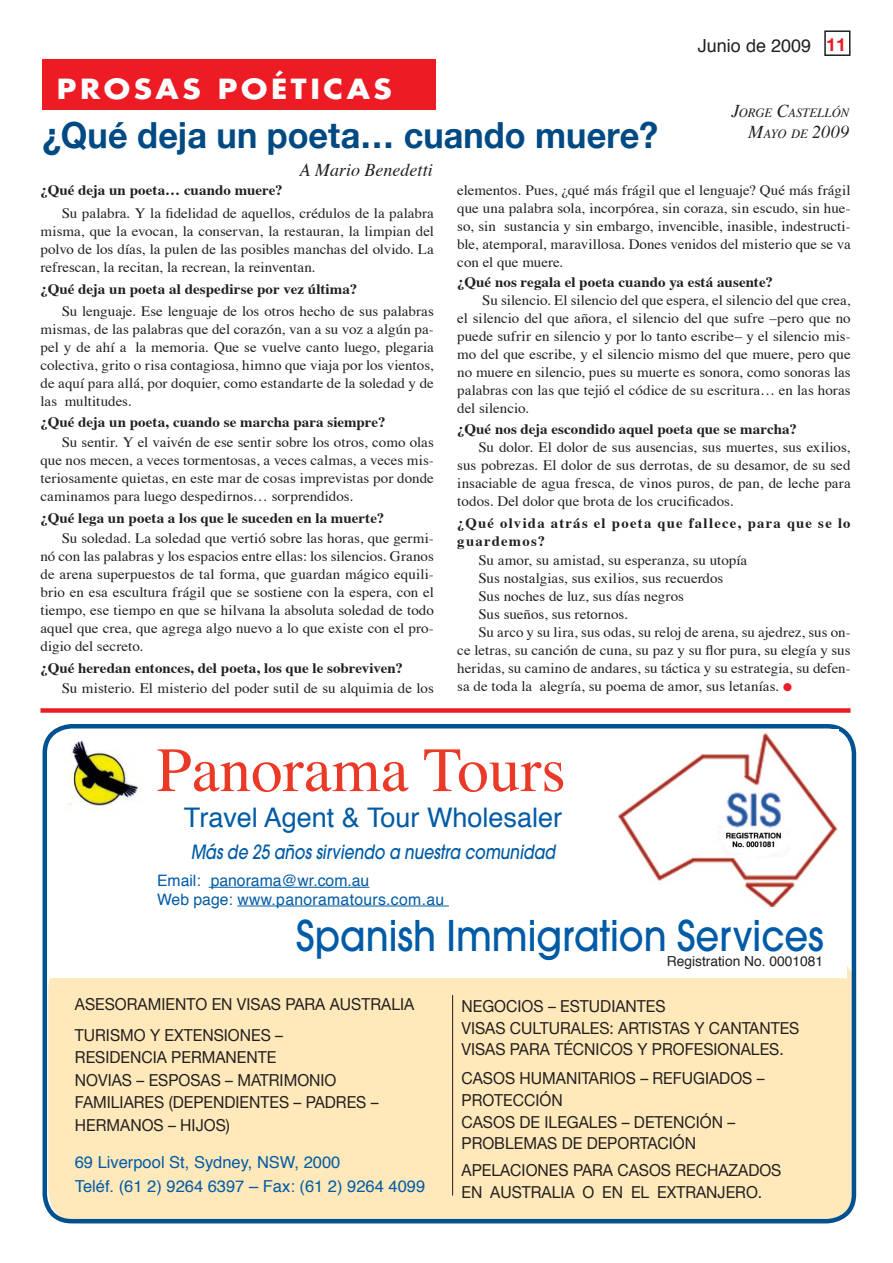
<style>
.page{position:relative;width:893px;height:1263px;background:#fff}
.page>*{position:absolute;margin:0;border:0;box-sizing:border-box;transform-origin:0 0}
.t1{font:63px "Times";color:#eb3927}
.t2{font:500 42px "Avant Garde";color:#005ba6;scale:.88 1}
.t3{font:700 36px "Helvetica Neue";color:#004a84;scale:.95 1}
.t4{font:27px "Helvetica";color:#005ba6}
.t5{font:700 27px "Futura";letter-spacing:.12em;color:#fff;scale:1.1 1}
.t6{font:italic 500 19.5px "Avant Garde";color:#005ba6;scale:.8 1}
.t7{font:italic 18px "Times";color:#231f20}
.t8{font:18px "Helvetica";color:#231f20}
.t9{font:16.5px/21.9px "Helvetica Neue";color:#231f20;scale:.95 1}
.t10{font:16.5px/24px "Helvetica";color:#005ba6}
.t11{font:15.75px/18.8px "Helvetica";color:#005ba6}
.t12{font:14.4px/18px "Times";color:#231f20;text-align:justify;scale:1.04 1}
.t13{font:700 14.4px "Times";letter-spacing:.005em;color:#231f20;scale:1.04 1}
.t14{font:700 14.4px/18px "Times";letter-spacing:.08em;color:#231f20}
.t15{font:13.8px "Helvetica";color:#231f20}
.t16{font:italic 12.6px "Times";color:#231f20}
.s1{font-family:"Helvetica Neue";font-weight:700;color:#ed1c24}
.s2{font-size:18px}
.s3{font-size:12.6px}
.s4{color:#ed1c24}
</style>
<div class="page">
<div style="left:824px;top:30px;width:26px;height:26px;border:2px solid #231f20"></div>
<div style="left:43px;top:60px;width:393px;height:50px;background:#ed1c24"></div>
<div style="left:48px;top:956px;width:808px;height:267px;background:#ffe9ba;border-radius:34px"></div>
<div style="left:48px;top:947px;width:799px;height:30px;background:#fff"></div>
<div style="left:43px;top:724px;width:813px;height:499px;border:4px solid #005192;border-radius:27px"></div>
<img style="left:66px;top:740px;width:73px;height:69px">
<hr style="left:209px;top:887px;width:160px;height:1px;background:#005ba6">
<hr style="left:237px;top:906px;width:212px;height:1px;background:#005ba6">
<hr style="left:452px;top:995px;width:1px;height:201px;background:#231f20">
<img style="left:618px;top:729px;width:220px;height:179px">
<div style="left:40px;top:708px;width:810px;height:5px;background:#ed1c24"></div>
<h3 class="t5" style="left:57px;top:76px;width:306px">PROSAS POÉTICAS</h3>
<h3 class="t3" style="left:43px;top:113px;width:649px">¿Qué deja un poeta… cuando muere?</h3>
<p class="t7" style="left:299px;top:162px;width:135px">A Mario Benedetti</p>
<p class="t8" style="left:698px;top:38px;width:150px">Junio de 2009 <span class="s1">11</span></p>
<p class="t16" style="left:731px;top:107px;width:119px"><span class="s2">J</span>ORGE <span class="s2">C</span>ASTELLÓN</p>
<p class="t7" style="left:748px;top:124px;width:103px">M<span class="s3">AYO DE</span> 2009</p>
<p class="t13" style="left:40px;top:184px;width:234px">¿Qué deja un poeta… cuando muere?</p>
<p class="t12" style="left:40px;top:205px;width:380px;text-indent:21px">Su palabra. Y la fidelidad de aquellos, crédulos de la palabra misma, que la evocan, la conservan, la restauran, la limpian del polvo de los días, la pulen de las posibles manchas del olvido. La refrescan, la recitan, la recrean, la reinventan.</p>
<p class="t13" style="left:40px;top:283px;width:306px">¿Qué deja un poeta al despedirse por vez última?</p>
<p class="t12" style="left:40px;top:303px;width:380px;text-indent:21px">Su lenguaje. Ese lenguaje de los otros hecho de sus palabras mismas, de las palabras que del corazón, van a su voz a algún pa&shy;pel y de ahí a la memoria. Que se vuelve canto luego, plegaria colectiva, grito o risa contagiosa, himno que viaja por los vientos, de aquí para allá, por doquier, como estandarte de la soledad y de las multitudes.</p>
<p class="t13" style="left:40px;top:416px;width:333px">¿Qué deja un poeta, cuando se marcha para siempre?</p>
<p class="t12" style="left:40px;top:434px;width:380px;text-indent:21px">Su sentir. Y el vaivén de ese sentir sobre los otros, como olas que nos mecen, a veces tormentosas, a veces calmas, a veces mis&shy;teriosamente quietas, en este mar de cosas imprevistas por donde caminamos para luego despedirnos… sorprendidos.</p>
<p class="t13" style="left:40px;top:512px;width:332px">¿Qué lega un poeta a los que le suceden en la muerte?</p>
<p class="t12" style="left:40px;top:530px;width:380px;text-indent:21px">Su soledad. La soledad que vertió sobre las horas, que germi&shy;nó con las palabras y los espacios entre ellas: los silencios. Granos de arena superpuestos de tal forma, que guardan mágico equili&shy;brio en esa escultura frágil que se sostiene con la espera, con el tiempo, ese tiempo en que se hilvana la absoluta soledad de todo aquel que crea, que agrega algo nuevo a lo que existe con el pro&shy;digio del secreto.</p>
<p class="t13" style="left:40px;top:662px;width:350px">¿Qué heredan entonces, del poeta, los que le sobreviven?</p>
<p class="t12" style="left:62px;top:680px;width:359px">Su misterio. El misterio del poder sutil de su alquimia de los</p>
<p class="t12" style="left:457px;top:183px;width:380px">elementos. Pues, ¿qué más frágil que el lenguaje? Qué más frágil que una palabra sola, incorpórea, sin coraza, sin escudo, sin hue&shy;so, sin sustancia y sin embargo, invencible, inasible, indestructi&shy;ble, atemporal, maravillosa. Dones venidos del misterio que se va con el que muere.</p>
<p class="t13" style="left:457px;top:277px;width:305px">¿Qué nos regala el poeta cuando ya está ausente?</p>
<p class="t12" style="left:457px;top:293px;width:380px;text-indent:25px">Su silencio. El silencio del que espera, el silencio del que crea, el silencio del que añora, el silencio del que sufre –pero que no puede sufrir en silencio y por lo tanto escribe– y el silencio mis&shy;mo del que escribe, y el silencio mismo del que muere, pero que no muere en silencio, pues su muerte es sonora, como sonoras las palabras con las que tejió el códice de su escritura… en las horas del silencio.</p>
<p class="t13" style="left:457px;top:423px;width:328px">¿Qué nos deja escondido aquel poeta que se marcha?</p>
<p class="t12" style="left:457px;top:439px;width:380px;text-indent:21px">Su dolor. El dolor de sus ausencias, sus muertes, sus exilios, sus pobrezas. El dolor de sus derrotas, de su desamor, de su sed insaciable de agua fresca, de vinos puros, de pan, de leche para todos. Del dolor que brota de los crucificados.</p>
<p class="t14" style="left:457px;top:515px;width:395px">¿Qué olvida atrás el poeta que fallece, para que se lo guardemos?</p>
<p class="t12" style="left:478px;top:553px;width:260px">Su amor, su amistad, su esperanza, su utopía</p>
<p class="t12" style="left:478px;top:571px;width:237px">Sus nostalgias, sus exilios, sus recuerdos</p>
<p class="t12" style="left:478px;top:589px;width:199px">Sus noches de luz, sus días negros</p>
<p class="t12" style="left:478px;top:607px;width:145px">Sus sueños, sus retornos.</p>
<p class="t12" style="left:478px;top:625px;width:359px">Su arco y su lira, sus odas, su reloj de arena, su ajedrez, sus on-</p>
<p class="t12" style="left:457px;top:643px;width:380px">ce letras, su canción de cuna, su paz y su flor pura, su elegía y sus</p>
<p class="t12" style="left:457px;top:661px;width:380px">heridas, su camino de andares, su táctica y su estrategia, su defen-</p>
<p class="t12" style="left:457px;top:679px;width:323px">sa de toda la alegría, su poema de amor, sus letanías. <span class="s4">●</span></p>
<h1 class="t1" style="left:157px;top:744px;width:411px">Panorama Tours</h1>
<h3 class="t4" style="left:184px;top:806px;width:380px">Travel Agent &amp; Tour Wholesaler</h3>
<h3 class="t6" style="left:191px;top:844px;width:457px">Más de 25 años sirviendo a nuestra comunidad</h3>
<p class="t11" style="left:157px;top:872px;width:289px">Email: panorama@wr.com.au<br>Web page: www.panoramatours.com.au</p>
<h2 class="t2" style="left:296px;top:920px;width:601px">Spanish Immigration Services</h2>
<p class="t15" style="left:667px;top:955px;width:158px">Registration No. 0001081</p>
<p class="t9" style="left:75px;top:988px;width:359px;line-height:31px">ASESORAMIENTO EN VISAS PARA AUSTRALIA<br>TURISMO Y EXTENSIONES –</p>
<p class="t9" style="left:75px;top:1046px;width:321px;line-height:22.5px">RESIDENCIA PERMANENTE<br>NOVIAS – ESPOSAS – MATRIMONIO<br>FAMILIARES (DEPENDIENTES – PADRES –<br>HERMANOS – HIJOS)</p>
<p class="t10" style="left:75px;top:1151px;width:352px">69 Liverpool St, Sydney, NSW, 2000<br>Teléf. (61 2) 9264 6397 – Fax: (61 2) 9264 4099</p>
<p class="t9" style="left:461px;top:995px;width:357px">NEGOCIOS – ESTUDIANTES<br>VISAS CULTURALES: ARTISTAS Y CANTANTES<br>VISAS PARA TÉCNICOS Y PROFESIONALES.</p>
<p class="t9" style="left:461px;top:1067px;width:321px">CASOS HUMANITARIOS – REFUGIADOS –<br>PROTECCIÓN<br>CASOS DE ILEGALES – DETENCIÓN –<br>PROBLEMAS DE DEPORTACIÓN</p>
<p class="t9" style="left:461px;top:1159px;width:338px">APELACIONES PARA CASOS RECHAZADOS<br>EN AUSTRALIA O EN EL EXTRANJERO.</p>
</div>
